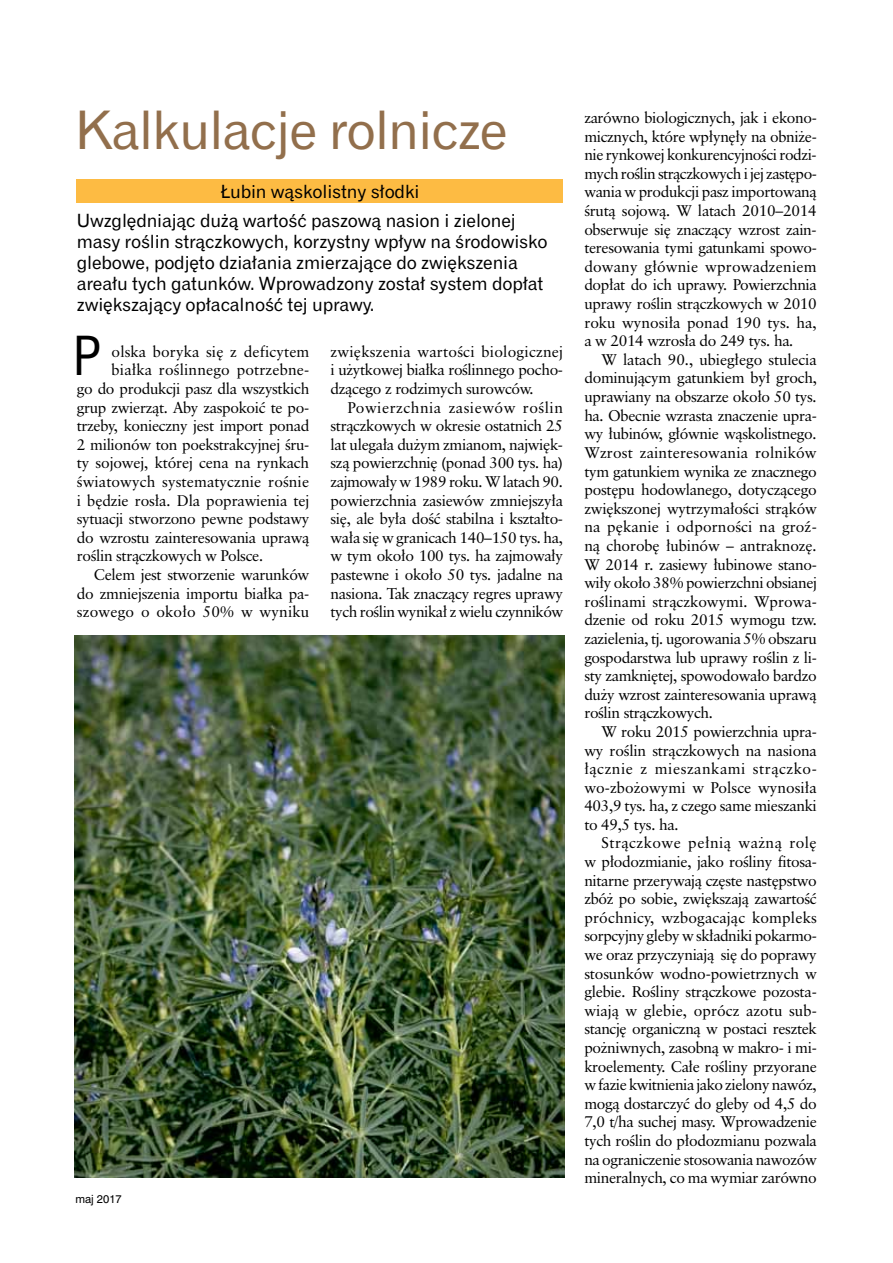
<style>
.page{position:relative;width:893px;height:1263px;background:#fff}
.page>*{position:absolute;margin:0;border:0;box-sizing:border-box;transform-origin:0 0}
.t1{font:49.2px "Swis 721 Cn PL";color:#000}
.t2{font:48px "Gothic 720 PL";letter-spacing:-.025em;color:#926f4c}
.t3{font:16.5px/21px "Gothic 720 PL";letter-spacing:-.01em;color:#000}
.t4{font:15.3px/18.6px "Class Garmnd PL";letter-spacing:-.025em;color:#000;text-align:justify}
.t5{font:15.3px "Class Garmnd PL";letter-spacing:.005em;color:#000}
.t6{font:15.3px "Class Garmnd PL";letter-spacing:.01em;color:#000}
.t7{font:10.5px "Swis 721 PL";color:#000}
</style>
<div class="page">
<div style="left:77px;top:180px;width:486px;height:23px;background:#fdbb43"></div>
<img style="left:75px;top:636px;width:489px;height:542px">
<h2 class="t2" style="left:75px;top:98px;width:434px">Kalkulacje rolnicze</h2>
<p class="t3" style="left:77px;top:176px;width:440px;line-height:29.2px;text-indent:144px">Łubin wąskolistny słodki<br>Uwzględniając dużą wartość paszową nasion i zielonej</p>
<p class="t3" style="left:77px;top:231px;width:472px">masy roślin strączkowych, korzystny wpływ na środowisko glebowe, podjęto działania zmierzające do zwiększenia areału tych gatunków. Wprowadzony został system dopłat zwiększający opłacalność tej uprawy.</p>
<h1 class="t1" style="left:73px;top:325px;width:29px">P</h1>
<p class="t5" style="left:112px;top:342px;width:199px">olska boryka się z deficytem</p>
<p class="t6" style="left:112px;top:360px;width:199px">białka roślinnego potrzebne-</p>
<p class="t4" style="left:77px;top:379px;width:234px">go do produkcji pasz dla wszystkich</p>
<p class="t4" style="left:77px;top:398px;width:234px">grup zwierząt. Aby zaspokoić te po-</p>
<p class="t4" style="left:77px;top:416px;width:234px">trzeby, konieczny jest import ponad</p>
<p class="t4" style="left:77px;top:435px;width:234px">2 milionów ton poekstrakcyjnej śru-</p>
<p class="t4" style="left:77px;top:453px;width:234px">ty sojowej, której cena na rynkach</p>
<p class="t5" style="left:77px;top:472px;width:234px">światowych systematycznie rośnie</p>
<p class="t4" style="left:77px;top:491px;width:234px">i będzie rosła. Dla poprawienia tej</p>
<p class="t4" style="left:77px;top:509px;width:234px">sytuacji stworzono pewne podstawy</p>
<p class="t4" style="left:77px;top:528px;width:234px">do wzrostu zainteresowania uprawą</p>
<p class="t4" style="left:77px;top:546px;width:188px">roślin strączkowych w Polsce.</p>
<p class="t4" style="left:94px;top:565px;width:217px">Celem jest stworzenie warunków</p>
<p class="t4" style="left:77px;top:584px;width:234px">do zmniejszenia importu białka pa-</p>
<p class="t6" style="left:77px;top:602px;width:234px">szowego o około 50% w wyniku</p>
<p class="t4" style="left:331px;top:342px;width:234px">zwiększenia wartości biologicznej i użytkowej białka roślinnego pocho&shy;dzącego z rodzimych surowców.</p>
<p class="t4" style="left:331px;top:398px;width:234px;text-indent:17px">Powierzchnia zasiewów roślin strączkowych w okresie ostatnich 25 lat ulegała dużym zmianom, najwięk&shy;szą powierzchnię (ponad 300 tys. ha) zajmowały w 1989 roku. W latach 90. powierzchnia zasiewów zmniejszyła się, ale była dość stabilna i kształto&shy;wała się w granicach 140–150 tys. ha, w tym około 100 tys. ha zajmowały pastewne i około 50 tys. jadalne na nasiona. Tak znaczący regres uprawy tych roślin wynikał z wielu czynników</p>
<p class="t7" style="left:75px;top:1192px;width:48px">maj 2017</p>
<p class="t4" style="left:584px;top:108px;width:234px">zarówno biologicznych, jak i ekono&shy;micznych, które wpłynęły na obniże&shy;nie rynkowej konkurencyjności rodzi&shy;mych roślin strączkowych i jej zastępo&shy;wania w produkcji pasz importowaną śrutą sojową. W latach 2010–2014 obserwuje się znaczący wzrost zain&shy;teresowania tymi gatunkami spowo&shy;dowany głównie wprowadzeniem dopłat do ich uprawy. Powierzchnia uprawy roślin strączkowych w 2010 roku wynosiła ponad 190 tys. ha, a w 2014 wzrosła do 249 tys. ha.</p>
<p class="t4" style="left:584px;top:350px;width:234px;text-indent:17px">W latach 90., ubiegłego stulecia dominującym gatunkiem był groch, uprawiany na obszarze około 50 tys. ha. Obecnie wzrasta znaczenie upra&shy;wy łubinów, głównie wąskolistnego.<br>Wzrost zainteresowania rolników tym gatunkiem wynika ze znacznego postępu hodowlanego, dotyczącego zwiększonej wytrzymałości strąków na pękanie i odporności na groź&shy;ną chorobę łubinów – antraknozę.<br>W 2014 r. zasiewy łubinowe stano&shy;wiły około 38% powierzchni obsianej roślinami strączkowymi. Wprowa&shy;dzenie od roku 2015 wymogu tzw. zazielenia, tj. ugorowania 5% obszaru gospodarstwa lub uprawy roślin z li&shy;sty zamkniętej, spowodowało bardzo duży wzrost zainteresowania uprawą roślin strączkowych.</p>
<p class="t4" style="left:584px;top:722px;width:234px;text-indent:17px">W roku 2015 powierzchnia upra&shy;wy roślin strączkowych na nasiona łącznie z mieszankami strączko&shy;wo-zbożowymi w Polsce wynosiła 403,9 tys. ha, z czego same mieszanki to 49,5 tys. ha.</p>
<p class="t4" style="left:584px;top:833px;width:234px;text-indent:17px">Strączkowe pełnią ważną rolę w płodozmianie, jako rośliny fitosa&shy;nitarne przerywają częste następstwo zbóż po sobie, zwiększają zawartość próchnicy, wzbogacając kompleks sorpcyjny gleby w składniki pokarmo&shy;we oraz przyczyniają się do poprawy stosunków wodno-powietrznych w glebie. Rośliny strączkowe pozosta&shy;wiają w glebie, oprócz azotu sub&shy;stancję organiczną w postaci resztek pożniwnych, zasobną w makro- i mi&shy;kroelementy. Całe rośliny przyorane w fazie kwitnienia jako zielony nawóz, mogą dostarczyć do gleby od 4,5 do 7,0 t/ha suchej masy. Wprowadzenie tych roślin do płodozmianu pozwala na ograniczenie stosowania nawozów mineralnych, co ma wymiar zarówno</p>
</div>
